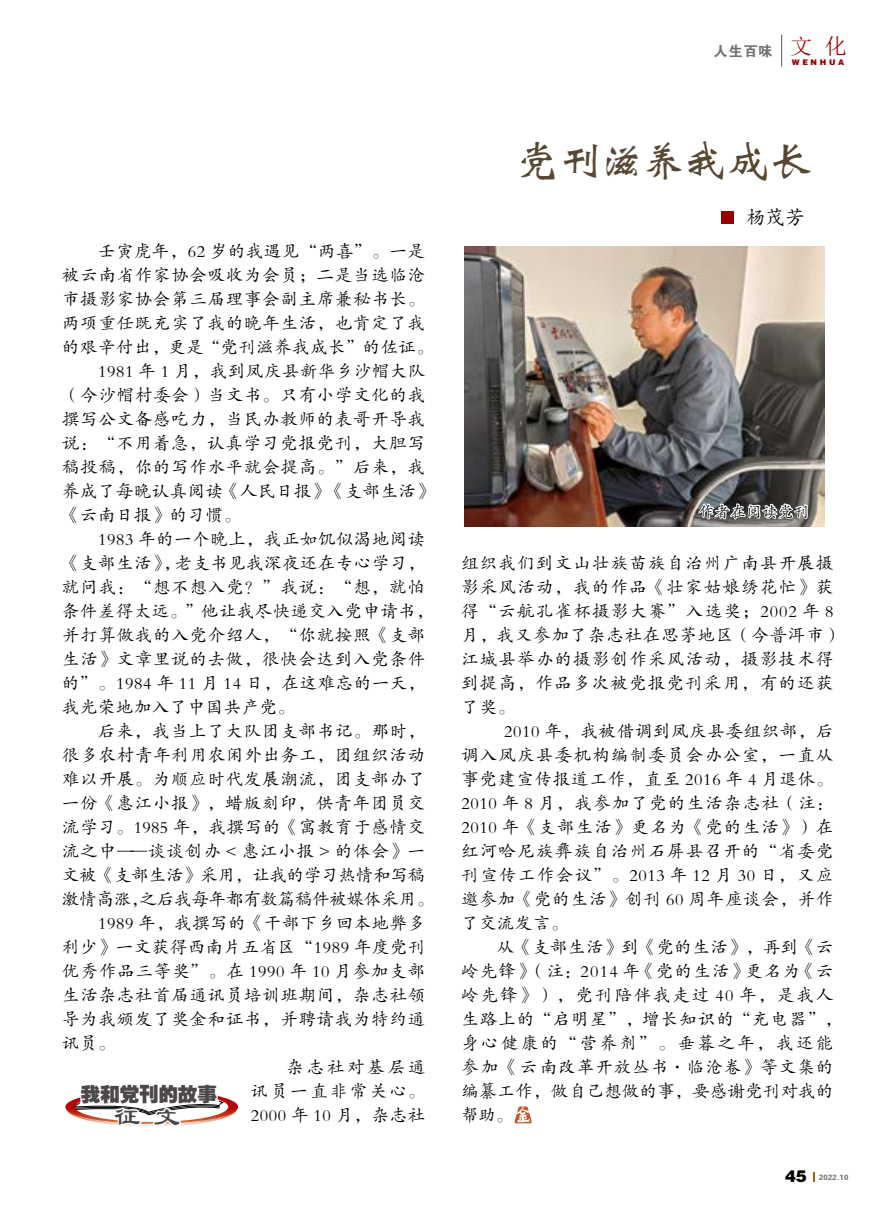
<style>
.page{position:relative;width:893px;height:1212px;background:#fff}
.page>*{position:absolute;margin:0;border:0;box-sizing:border-box;transform-origin:0 0}
.t1{font:42px "FZWBK GBK1 0";color:#594831}
.t2{font:26.1px "FZLSK GBK1 0";color:#4c4948}
.t3{font:22.2px "Sim Sun";color:#9b0000}
.t4{font:19.5px "FZCCHK GBK1 0";color:#4c4948}
.t5{font:19.5px "FZKTK GBK1 0";color:#000}
.t6{font:17.25px/24px "FZKTK GBK1 0";letter-spacing:.055em;color:#000;text-align:justify}
.t7{font:17.25px/24px "FZKTK GBK1 0";letter-spacing:.08em;color:#000}
.t8{font:17.25px/24px "FZKTK GBK1 0";letter-spacing:.085em;color:#000}
.t9{font:17.25px "FZKTK GBK1 0";color:#000}
.t10{font:17.25px "FZKTK GBK1 0";letter-spacing:.15em;color:#000}
.t11{font:17.25px "FZKTK GBK1 0";letter-spacing:.175em;color:#000}
.t12{font:15px "FZKTK GBK1 0";letter-spacing:.06em;color:#000}
.t13{font:14.25px "FZDHTK GBK1 0";color:#727171}
.t14{font:7.8px "FZCCHK GBK1 0";letter-spacing:.34em;color:#9b0000}
.t15{font:7.65px "FZDHTK GBK1 0";letter-spacing:.04em;color:#727171}
.s1{font-family:"FZCCHK GBK1 0";font-size:16.5px;color:#000}
</style>
<div class="page">
<div style="left:722px;top:211px;width:12px;height:12px;background:#9b0000"></div>
<svg style="left:813px;top:1172px;width:2px;height:10px"></svg>
<svg style="left:514px;top:1106px;width:18px;height:17px"></svg>
<img style="left:464px;top:246px;width:360px;height:281px">
<hr style="left:781px;top:35px;width:1px;height:32px;background:#595757">
<svg style="left:65px;top:1095px;width:173px;height:31px"></svg>
<svg style="left:696px;top:482px;width:113px;height:45px"></svg>
<p class="t6" style="left:98px;top:239px;width:329px">壬寅虎年，62 岁的我遇见“两喜”。一是</p>
<p class="t6" style="left:62px;top:263px;width:364px">被云南省作家协会吸收为会员；二是当选临沧</p>
<p class="t6" style="left:62px;top:287px;width:364px">市摄影家协会第三届理事会副主席兼秘书长。</p>
<p class="t6" style="left:62px;top:311px;width:364px">两项重任既充实了我的晚年生活，也肯定了我</p>
<p class="t6" style="left:62px;top:335px;width:373px">的艰辛付出，更是“党刊滋养我成长”的佐证。</p>
<p class="t6" style="left:98px;top:359px;width:329px">1981 年 1 月，我到凤庆县新华乡沙帽大队</p>
<p class="t6" style="left:62px;top:383px;width:364px">（今沙帽村委会）当文书。只有小学文化的我</p>
<p class="t6" style="left:62px;top:407px;width:364px">撰写公文备感吃力，当民办教师的表哥开导我</p>
<p class="t6" style="left:62px;top:431px;width:364px">说：“不用着急，认真学习党报党刊，大胆写</p>
<p class="t6" style="left:62px;top:455px;width:364px">稿投稿，你的写作水平就会提高。”后来，我</p>
<p class="t6" style="left:62px;top:479px;width:373px">养成了每晚认真阅读《人民日报》《支部生活》</p>
<p class="t6" style="left:62px;top:503px;width:180px">《云南日报》的习惯。</p>
<p class="t6" style="left:98px;top:527px;width:329px">1983 年的一个晚上，我正如饥似渴地阅读</p>
<p class="t6" style="left:62px;top:551px;width:364px">《支部生活》，老支书见我深夜还在专心学习，</p>
<p class="t6" style="left:62px;top:575px;width:364px">就问我：“想不想入党？”我说：“想，就怕</p>
<p class="t6" style="left:62px;top:599px;width:373px">条件差得太远。”他让我尽快递交入党申请书，</p>
<p class="t6" style="left:62px;top:623px;width:364px">并打算做我的入党介绍人，“你就按照《支部</p>
<p class="t6" style="left:62px;top:647px;width:364px">生活》文章里说的去做，很快会达到入党条件</p>
<p class="t6" style="left:62px;top:671px;width:364px">的”。1984 年 11 月 14 日，在这难忘的一天，</p>
<p class="t6" style="left:62px;top:695px;width:234px">我光荣地加入了中国共产党。</p>
<p class="t6" style="left:98px;top:719px;width:329px">后来，我当上了大队团支部书记。那时，</p>
<p class="t6" style="left:62px;top:743px;width:364px">很多农村青年利用农闲外出务工，团组织活动</p>
<p class="t6" style="left:62px;top:767px;width:364px">难以开展。为顺应时代发展潮流，团支部办了</p>
<p class="t6" style="left:62px;top:791px;width:364px">一份《惠江小报》，蜡版刻印，供青年团员交</p>
<p class="t6" style="left:62px;top:815px;width:364px">流学习。1985 年，我撰写的《寓教育于感情交</p>
<p class="t6" style="left:62px;top:839px;width:364px">流之中——谈谈创办 &lt; 惠江小报 &gt; 的体会》一</p>
<p class="t9" style="left:62px;top:866px;width:364px">文被《支部生活》采用，让我的学习热情和写稿</p>
<p class="t9" style="left:62px;top:890px;width:373px">激情高涨，之后我每年都有数篇稿件被媒体采用。</p>
<p class="t6" style="left:98px;top:911px;width:329px">1989 年，我撰写的《干部下乡回本地弊多</p>
<p class="t6" style="left:62px;top:935px;width:364px">利少》一文获得西南片五省区“1989 年度党刊</p>
<p class="t6" style="left:62px;top:959px;width:364px">优秀作品三等奖”。在 1990 年 10 月参加支部</p>
<p class="t6" style="left:62px;top:983px;width:364px">生活杂志社首届通讯员培训班期间，杂志社领</p>
<p class="t6" style="left:62px;top:1007px;width:364px">导为我颁发了奖金和证书，并聘请我为特约通</p>
<p class="t6" style="left:62px;top:1031px;width:55px">讯员。</p>
<p class="t11" style="left:287px;top:1058px;width:140px">杂志社对基层通</p>
<p class="t10" style="left:251px;top:1082px;width:176px">讯员一直非常关心。</p>
<p class="t6" style="left:251px;top:1103px;width:176px">2000 年 10 月，杂志社</p>
<p class="t4" style="left:81px;top:1082px;width:138px">我和党刊的故事</p>
<h2 class="t2" style="left:115px;top:1103px;width:67px">征 文</h2>
<p class="t13" style="left:714px;top:43px;width:60px">人生百味</p>
<p class="t3" style="left:790px;top:35px;width:58px">文 化</p>
<p class="t14" style="left:792px;top:58px;width:54px">WENHUA</p>
<h1 class="t1" style="left:517px;top:139px;width:295px">党刊滋养我成长</h1>
<p class="t5" style="left:746px;top:207px;width:60px">杨茂芳</p>
<p class="t12" style="left:699px;top:504px;width:112px">作者在阅读党刊</p>
<p class="t8" style="left:461px;top:551px;width:382px">组织我们到文山壮族苗族自治州广南县开展摄影采风活动，我的作品《壮家姑娘绣花忙》获得“云航孔雀杯摄影大赛”入选奖；2002 年 8月，我又参加了杂志社在思茅地区（今普洱市）江城县举办的摄影创作采风活动，摄影技术得到提高，作品多次被党报党刊采用，有的还获了奖。</p>
<p class="t6" style="left:461px;top:719px;width:374px;text-indent:43px">2010 年，我被借调到凤庆县委组织部，后调入凤庆县委机构编制委员会办公室，一直从事党建宣传报道工作，直至 2016 年 4 月退休。2010 年 8 月，我参加了党的生活杂志社（注：2010 年《支部生活》更名为《党的生活》）在红河哈尼族彝族自治州石屏县召开的“省委党刊宣传工作会议”。2013 年 12 月 30 日，又应邀参加《党的生活》创刊 60 周年座谈会，并作了交流发言。</p>
<p class="t7" style="left:461px;top:935px;width:382px;text-indent:36px">从《支部生活》到《党的生活》，再到《云岭先锋》（注：2014 年《党的生活》更名为《云岭先锋》），党刊陪伴我走过 40 年，是我人生路上的“启明星”，增长知识的“充电器”，身心健康的“营养剂”。垂暮之年，我还能参加《云南改革开放丛书·临沧卷》等文集的编纂工作，做自己想做的事，要感谢党刊对我的帮助。</p>
<p class="t15" style="left:785px;top:1173px;width:65px"><span class="s1">45</span> 2022.10</p>
</div>
